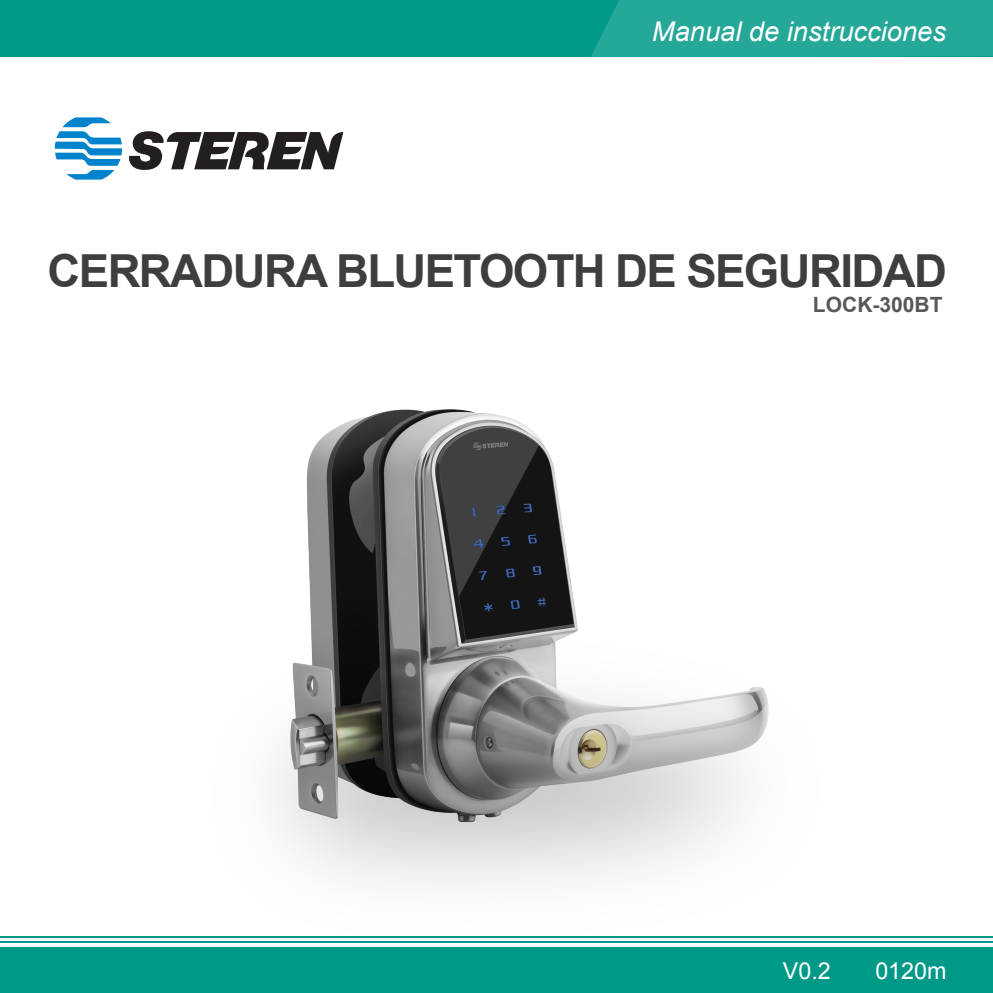
<style>
.page{position:relative;width:993px;height:993px;background:#fff}
.page>*{position:absolute;margin:0;border:0;box-sizing:border-box;transform-origin:0 0}
.t1{font:700 45.5px "Arial";letter-spacing:-.035em;color:#3e3e3f}
.t2{font:italic 27.3px "Arial";color:#fff}
.t3{font:23.45px "Arial";color:#fff}
.t4{font:700 21px "Arial";color:#57585a}
</style>
<div class="page">
<div style="left:0;top:0;width:992px;height:56px;background:#098"></div>
<div style="left:0;top:946px;width:992px;height:46px;background:#098"></div>
<img style="left:306px;top:409px;width:267px;height:187px">
<img style="left:84px;top:596px;width:788px;height:351px">
<hr style="left:0;top:941px;width:991px;height:2px;background:#098">
<hr style="left:0;top:935px;width:991px;height:2px;background:#098">
<svg style="left:55px;top:117px;width:288px;height:62px"></svg>
<div style="left:590px;top:0;width:402px;height:57px;background:#26a899"></div>
<p class="t2" style="left:651px;top:13px;width:295px">Manual de instrucciones</p>
<p class="t1" style="left:48px;top:240px;width:900px">CERRADURA BLUETOOTH DE SEGURIDAD</p>
<p class="t4" style="left:812px;top:290px;width:131px">LOCK-300BT</p>
<p class="t3" style="left:782px;top:955px;width:49px">V0.2</p>
<p class="t3" style="left:875px;top:955px;width:73px">0120m</p>
</div>
